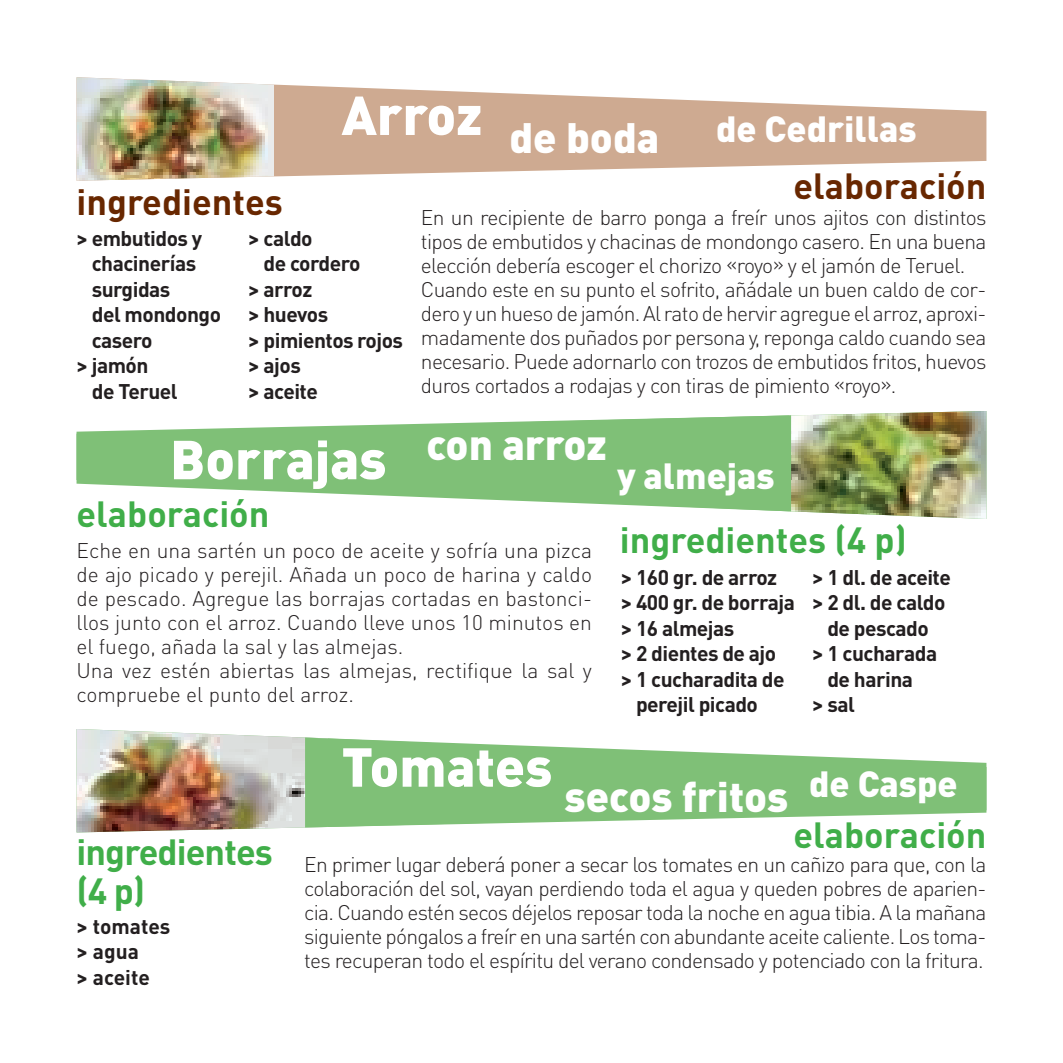
<style>
.page{position:relative;width:1063px;height:1063px;background:#fff}
.page>*{position:absolute;margin:0;border:0;box-sizing:border-box;transform-origin:0 0}
.t1{font:900 54px "DINOT";color:#fff}
.t2{font:900 42px "DINOT";color:#fff}
.t3{font:700 36px "DINOT";color:#40ae49}
.t4{font:900 36px "DINOT";color:#fff}
.t5{font:700 36px "DINOT";color:#682700}
.t6{font:700 36px/39px "DINOT";letter-spacing:-.025em;color:#40ae49}
.t7{font:300 21px/24px "DINOT";letter-spacing:-.03em;color:#231f20;text-align:justify}
.t8{font:700 21px/25.5px "DINOT";letter-spacing:-.025em;color:#231f20}
.t9{font:300 21px/24px "DINOT";color:#231f20}
.t10{font:700 21px "DINOT";color:#231f20}
</style>
<div class="page">
<svg style="left:274px;top:84px;width:712px;height:93px;fill:#ceaa91"></svg>
<img style="left:77px;top:77px;width:197px;height:104px">
<img style="left:789px;top:411px;width:197px;height:108px">
<svg style="left:77px;top:415px;width:714px;height:96px;fill:#7fc077"></svg>
<img style="left:77px;top:729px;width:240px;height:103px">
<svg style="left:305px;top:738px;width:681px;height:90px;fill:#7fc077"></svg>
<p class="t1" style="left:342px;top:79px;width:142px">Arroz</p>
<p class="t2" style="left:509px;top:110px;width:152px">de boda</p>
<p class="t4" style="left:716px;top:105px;width:202px">de Cedrillas</p>
<p class="t5" style="left:77px;top:178px;width:208px">ingredientes</p>
<p class="t8" style="left:92px;top:224px;width:131px;text-indent:-15px">&gt; embutidos y chacinerías surgidas<br>del mondongo casero</p>
<p class="t8" style="left:92px;top:352px;width:87px;text-indent:-15px">&gt; jamón<br>de Teruel</p>
<p class="t8" style="left:264px;top:224px;width:99px;text-indent:-15px">&gt; caldo<br>de cordero</p>
<p class="t8" style="left:248px;top:275px;width:66px">&gt; arroz</p>
<p class="t8" style="left:248px;top:301px;width:81px">&gt; huevos</p>
<p class="t8" style="left:248px;top:326px;width:156px">&gt; pimientos rojos</p>
<p class="t8" style="left:248px;top:352px;width:54px">&gt; ajos</p>
<p class="t8" style="left:248px;top:377px;width:71px">&gt; aceite</p>
<p class="t5" style="left:793px;top:161px;width:194px">elaboración</p>
<p class="t7" style="left:421px;top:205px;width:567px">En un recipiente de barro ponga a freír unos ajitos con distintos tipos de embutidos y chacinas de mondongo casero. En una buena elección debería escoger el chorizo «royo» y el jamón de Teruel.</p>
<p class="t7" style="left:421px;top:277px;width:567px">Cuando este en su punto el sofrito, añádale un buen caldo de cor&shy;dero y un hueso de jamón. Al rato de hervir agregue el arroz, aproxi&shy;madamente dos puñados por persona y, reponga caldo cuando sea necesario. Puede adornarlo con trozos de embutidos fritos, huevos duros cortados a rodajas y con tiras de pimiento «royo».</p>
<p class="t1" style="left:170px;top:423px;width:218px">Borrajas</p>
<p class="t2" style="left:426px;top:416px;width:182px">con arroz</p>
<p class="t3" style="left:77px;top:490px;width:194px">elaboración</p>
<p class="t7" style="left:77px;top:537px;width:517px">Eche en una sartén un poco de aceite y sofría una pizca de ajo picado y perejil. Añada un poco de harina y caldo de pescado. Agregue las borrajas cortadas en bastonci&shy;llos junto con el arroz. Cuando lleve unos 10 minutos en el fuego, añada la sal y las almejas.</p>
<p class="t9" style="left:77px;top:657px;width:517px">Una vez estén abiertas las almejas, rectifique la sal y compruebe el punto del arroz.</p>
<p class="t4" style="left:617px;top:452px;width:159px">y almejas</p>
<p class="t3" style="left:620px;top:515px;width:288px">ingredientes (4 p)</p>
<p class="t8" style="left:621px;top:564px;width:158px">&gt; 160 gr. de arroz</p>
<p class="t8" style="left:621px;top:589px;width:176px">&gt; 400 gr. de borraja</p>
<p class="t8" style="left:621px;top:615px;width:115px">&gt; 16 almejas</p>
<p class="t8" style="left:621px;top:640px;width:157px">&gt; 2 dientes de ajo</p>
<p class="t8" style="left:621px;top:666px;width:165px;text-align:center">&gt; 1 cucharadita de perejil picado</p>
<p class="t8" style="left:812px;top:564px;width:140px">&gt; 1 dl. de aceite</p>
<p class="t8" style="left:812px;top:589px;width:135px;text-align:center">&gt; 2 dl. de caldo de pescado</p>
<p class="t8" style="left:812px;top:640px;width:127px;text-align:center">&gt; 1 cucharada de harina</p>
<p class="t8" style="left:812px;top:691px;width:44px">&gt; sal</p>
<p class="t6" style="left:77px;top:831px;width:198px">ingredientes (4 p)</p>
<p class="t10" style="left:77px;top:912px;width:95px">&gt; tomates</p>
<p class="t8" style="left:77px;top:938px;width:64px">&gt; agua</p>
<p class="t8" style="left:77px;top:963px;width:75px">&gt; aceite</p>
<p class="t1" style="left:342px;top:731px;width:212px">Tomates</p>
<p class="t2" style="left:564px;top:768px;width:225px">secos fritos</p>
<p class="t4" style="left:809px;top:759px;width:150px">de Caspe</p>
<p class="t3" style="left:793px;top:810px;width:194px">elaboración</p>
<p class="t7" style="left:304px;top:851px;width:684px">En primer lugar deberá poner a secar los tomates en un cañizo para que, con la colaboración del sol, vayan perdiendo toda el agua y queden pobres de aparien&shy;cia. Cuando estén secos déjelos reposar toda la noche en agua tibia. A la mañana siguiente póngalos a freír en una sartén con abundante aceite caliente. Los toma&shy;tes recuperan todo el espíritu del verano condensado y potenciado con la fritura.</p>
</div>
